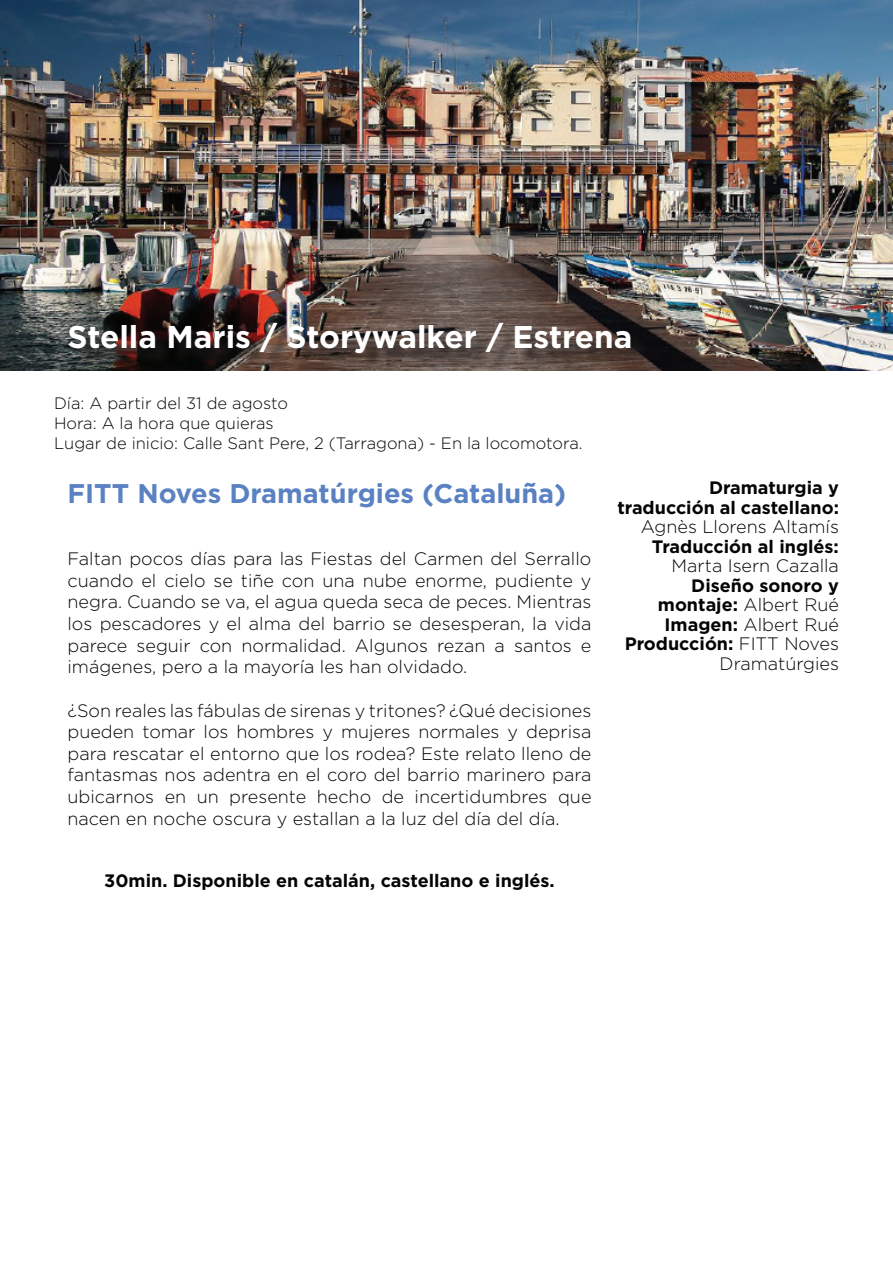
<style>
.page{position:relative;width:893px;height:1263px;background:#fff}
.page>*{position:absolute;margin:0;border:0;box-sizing:border-box;transform-origin:0 0}
.t1{font:700 31.5px "Gotham";color:#fff}
.t2{font:700 27px "Gotham";color:#5a81c1}
.t3{font:300 18px/21.6px "Gotham";color:#040503;text-align:justify}
.t4{font:700 18px/19.5px "Gotham";color:#040503;text-align:right}
.t5{font:300 16.5px/19.8px "Gotham";color:#040503}
.s1{font-weight:300}
</style>
<div class="page">
<img style="left:0;top:0;width:893px;height:371px">
<div style="left:72px;top:325px;width:577px;height:46px;background:#231f20;opacity:.8"></div>
<h1 class="t1" style="left:68px;top:319px;width:566px">Stella Maris / Storywalker / Estrena</h1>
<p class="t5" style="left:54px;top:393px;width:530px">Día: A partir del 31 de agosto<br>Hora: A la hora que quieras<br>Lugar de inicio: Calle Sant Pere, 2 (Tarragona) - En la locomotora.</p>
<h2 class="t2" style="left:68px;top:477px;width:500px">FITT Noves Dramatúrgies (Cataluña)</h2>
<p class="t3" style="left:68px;top:548px;width:525px">Faltan pocos días para las Fiestas del Carmen del Serrallo cuando el cielo se tiñe con una nube enorme, pudiente y negra. Cuando se va, el agua queda seca de peces. Mientras los pescadores y el alma del barrio se desesperan, la vida parece seguir con normalidad. Algunos rezan a santos e imágenes, pero a la mayoría les han olvidado.</p>
<p class="t3" style="left:68px;top:699px;width:525px">¿Son reales las fábulas de sirenas y tritones? ¿Qué decisiones pueden tomar los hombres y mujeres normales y deprisa para rescatar el entorno que los rodea? Este relato lleno de fantasmas nos adentra en el coro del barrio marinero para ubicarnos en un presente hecho de incertidumbres que nacen en noche oscura y estallan a la luz del día del día.</p>
<p class="t4" style="left:104px;top:870px;width:452px">30min. Disponible en catalán, castellano e inglés.</p>
<p class="t4" style="left:617px;top:478px;width:223px">Dramaturgia y traducción al castellano:</p>
<p class="t3" style="left:641px;top:516px;width:200px">Agnès Llorens Altamís</p>
<p class="t4" style="left:652px;top:536px;width:189px">Traducción al inglés:</p>
<p class="t3" style="left:672px;top:555px;width:169px">Marta Isern Cazalla</p>
<p class="t4" style="left:625px;top:575px;width:216px">Diseño sonoro y montaje: <span class="s1">Albert Rué<br></span>Imagen: <span class="s1">Albert Rué<br></span>Producción: <span class="s1">FITT Noves<br>Dramatúrgies</span></p>
</div>
